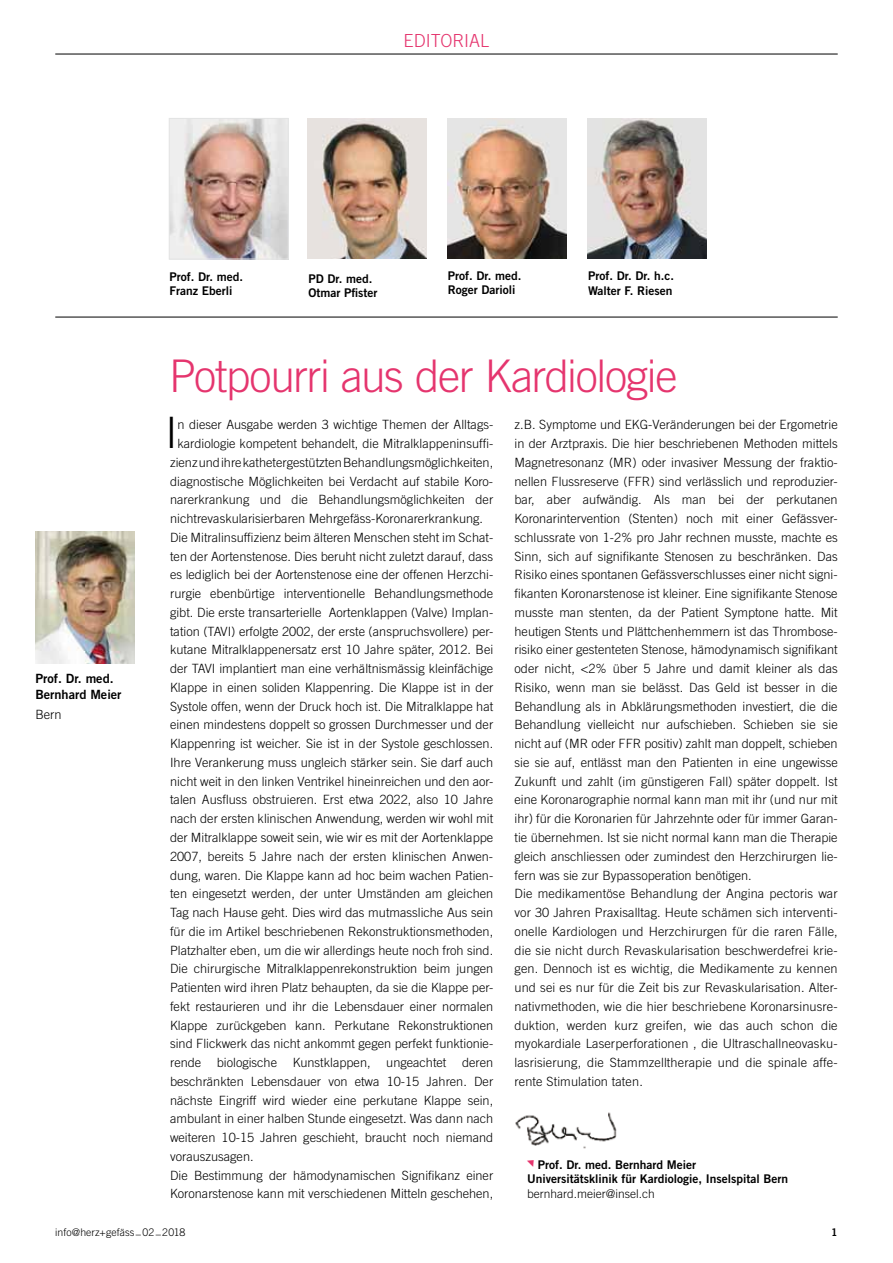
<style>
.page{position:relative;width:893px;height:1263px;background:#fff}
.page>*{position:absolute;margin:0;border:0;box-sizing:border-box;transform-origin:0 0}
.t1{font:300 45px "Trade Gothic LT";letter-spacing:-.03em;color:#e5356e}
.t2{font:300 43.2px "Trade Gothic LT";color:#000}
.t3{font:300 18px "Trade Gothic LT";color:#e5356e}
.t4{font:300 12.75px/18.8px "Trade Gothic LT";color:#000}
.t5{font:12.75px/15.8px "Trade Gothic LT Bold Two";color:#000}
.t6{font:12px/14.4px "Trade Gothic LT Bold Two";color:#000}
.t7{font:300 12px "Trade Gothic LT";color:#000}
.t8{font:300 10.5px "Trade Gothic LT";letter-spacing:.005em;color:#000}
.t9{font:10.5px "Trade Gothic LT Bold Two";color:#000}
</style>
<div class="page">
<img style="left:588px;top:118px;width:119px;height:141px">
<img style="left:171px;top:120px;width:115px;height:137px">
<div style="left:169px;top:118px;width:119px;height:141px;border:1px solid #e3e4e4"></div>
<img style="left:448px;top:118px;width:119px;height:141px">
<hr style="left:55px;top:317px;width:783px;height:1px;background:#000">
<img style="left:515px;top:1112px;width:102px;height:37px">
<img style="left:307px;top:119px;width:119px;height:140px">
<img style="left:35px;top:532px;width:99px;height:131px">
<hr style="left:55px;top:54px;width:783px;height:1px;background:#000">
<h3 class="t3" style="left:404px;top:30px;width:10px">edit</h3>
<h3 class="t3" style="left:440px;top:30px;width:22px">orial</h3>
<p class="t6" style="left:170px;top:269px;width:75px">Prof. Dr. med.<br>Franz Eberli</p>
<p class="t6" style="left:448px;top:268px;width:75px">Prof. Dr. med.<br>Roger Darioli</p>
<p class="t6" style="left:588px;top:269px;width:87px">Prof. Dr. Dr. h.c.<br>Walter F. Riesen</p>
<p class="t6" style="left:309px;top:271px;width:70px">PD Dr. med.<br>Otmar Pfister</p>
<p class="t5" style="left:35px;top:671px;width:88px">Prof. Dr. med.<br>Bernhard Meier</p>
<p class="t4" style="left:35px;top:705px;width:28px">Bern</p>
<h1 class="t1" style="left:169px;top:349px;width:510px">Potpourri aus der Kardiologie</h1>
<h2 class="t2" style="left:165px;top:407px;width:14px">I</h2>
<p class="t4" style="left:178px;top:415px;width:317px">n dieser Ausgabe werden 3 wichtige Themen der Alltags-</p>
<p class="t4" style="left:178px;top:434px;width:317px">kardiologie kompetent behandelt, die Mitralklappeninsuffi-</p>
<p class="t4" style="left:170px;top:453px;width:325px">zienz und ihre kathetergestützten Behandlungsmöglichkeiten,</p>
<p class="t4" style="left:170px;top:471px;width:325px">diagnostische Möglichkeiten bei Verdacht auf stabile Koro-</p>
<p class="t4" style="left:170px;top:490px;width:325px">narerkrankung und die Behandlungsmöglichkeiten der</p>
<p class="t4" style="left:170px;top:509px;width:315px">nichtrevaskularisierbaren Mehrgefäss-Koronarerkrankung.</p>
<p class="t4" style="left:170px;top:528px;width:325px">Die Mitralinsuffizienz beim älteren Menschen steht im Schat-</p>
<p class="t4" style="left:170px;top:546px;width:325px">ten der Aortenstenose. Dies beruht nicht zuletzt darauf, dass</p>
<p class="t4" style="left:170px;top:565px;width:325px">es lediglich bei der Aortenstenose eine der offenen Herzchi-</p>
<p class="t4" style="left:170px;top:584px;width:325px">rurgie ebenbürtige interventionelle Behandlungsmethode</p>
<p class="t4" style="left:170px;top:603px;width:325px">gibt. Die erste transarterielle Aortenklappen (Valve) Implan-</p>
<p class="t4" style="left:170px;top:621px;width:325px">tation (TAVI) erfolgte 2002, der erste (anspruchsvollere) per-</p>
<p class="t4" style="left:170px;top:640px;width:325px">kutane Mitralklappenersatz erst 10 Jahre später, 2012. Bei</p>
<p class="t4" style="left:170px;top:659px;width:325px">der TAVI implantiert man eine verhältnismässig kleinfächige</p>
<p class="t4" style="left:170px;top:678px;width:325px">Klappe in einen soliden Klappenring. Die Klappe ist in der</p>
<p class="t4" style="left:170px;top:697px;width:325px">Systole offen, wenn der Druck hoch ist. Die Mitralklappe hat</p>
<p class="t4" style="left:170px;top:715px;width:325px">einen mindestens doppelt so grossen Durchmesser und der</p>
<p class="t4" style="left:170px;top:734px;width:325px">Klappenring ist weicher. Sie ist in der Systole geschlossen.</p>
<p class="t4" style="left:170px;top:753px;width:325px">Ihre Verankerung muss ungleich stärker sein. Sie darf auch</p>
<p class="t4" style="left:170px;top:772px;width:325px">nicht weit in den linken Ventrikel hineinreichen und den aor-</p>
<p class="t4" style="left:170px;top:790px;width:325px">talen Ausfluss obstruieren. Erst etwa 2022, also 10 Jahre</p>
<p class="t4" style="left:170px;top:809px;width:325px">nach der ersten klinischen Anwendung, werden wir wohl mit</p>
<p class="t4" style="left:170px;top:828px;width:325px">der Mitralklappe soweit sein, wie wir es mit der Aortenklappe</p>
<p class="t4" style="left:170px;top:847px;width:325px">2007, bereits 5 Jahre nach der ersten klinischen Anwen-</p>
<p class="t4" style="left:170px;top:865px;width:325px">dung, waren. Die Klappe kann ad hoc beim wachen Patien-</p>
<p class="t4" style="left:170px;top:884px;width:325px">ten eingesetzt werden, der unter Umständen am gleichen</p>
<p class="t4" style="left:170px;top:903px;width:325px">Tag nach Hause geht. Dies wird das mutmassliche Aus sein</p>
<p class="t4" style="left:170px;top:922px;width:325px">für die im Artikel beschriebenen Rekonstruktionsmethoden,</p>
<p class="t4" style="left:170px;top:940px;width:325px">Platzhalter eben, um die wir allerdings heute noch froh sind.</p>
<p class="t4" style="left:170px;top:959px;width:325px">Die chirurgische Mitralklappenrekonstruktion beim jungen</p>
<p class="t4" style="left:170px;top:978px;width:325px">Patienten wird ihren Platz behaupten, da sie die Klappe per-</p>
<p class="t4" style="left:170px;top:997px;width:325px">fekt restaurieren und ihr die Lebensdauer einer normalen</p>
<p class="t4" style="left:170px;top:1015px;width:325px">Klappe zurückgeben kann. Perkutane Rekonstruktionen</p>
<p class="t4" style="left:170px;top:1034px;width:325px">sind Flickwerk das nicht ankommt gegen perfekt funktionie-</p>
<p class="t4" style="left:170px;top:1053px;width:325px">rende biologische Kunstklappen, ungeachtet deren</p>
<p class="t4" style="left:170px;top:1072px;width:325px">beschränkten Lebensdauer von etwa 10-15 Jahren. Der</p>
<p class="t4" style="left:170px;top:1090px;width:325px">nächste Eingriff wird wieder eine perkutane Klappe sein,</p>
<p class="t4" style="left:170px;top:1109px;width:325px">ambulant in einer halben Stunde eingesetzt. Was dann nach</p>
<p class="t4" style="left:170px;top:1128px;width:325px">weiteren 10-15 Jahren geschieht, braucht noch niemand</p>
<p class="t4" style="left:170px;top:1147px;width:85px">vorauszusagen.</p>
<p class="t4" style="left:170px;top:1165px;width:325px">Die Bestimmung der hämodynamischen Signifikanz einer</p>
<p class="t4" style="left:170px;top:1184px;width:325px">Koronarstenose kann mit verschiedenen Mitteln geschehen,</p>
<p class="t4" style="left:514px;top:415px;width:325px">z.B. Symptome und EKG-Veränderungen bei der Ergometrie in der Arztpraxis. Die hier beschriebenen Methoden mittels Magnetresonanz (MR) oder invasiver Messung der fraktio&shy;nellen Flussreserve (FFR) sind verlässlich und reproduzier&shy;bar, aber aufwändig. Als man bei der perkutanen Koronarintervention (Stenten) noch mit einer Gefässver&shy;schlussrate von 1-2% pro Jahr rechnen musste, machte es Sinn, sich auf signifikante Stenosen zu beschränken. Das Risiko eines spontanen Gefässverschlusses einer nicht signi&shy;fikanten Koronarstenose ist kleiner. Eine signifikante Stenose musste man stenten, da der Patient Symptone hatte. Mit heutigen Stents und Plättchenhemmern ist das Thrombose&shy;risiko einer gestenteten Stenose, hämodynamisch signifikant oder nicht, &lt;2% über 5 Jahre und damit kleiner als das Risiko, wenn man sie belässt. Das Geld ist besser in die Behandlung als in Abklärungsmethoden investiert, die die Behandlung vielleicht nur aufschieben. Schieben sie sie nicht auf (MR oder FFR positiv) zahlt man doppelt, schieben sie sie auf, entlässt man den Patienten in eine ungewisse Zukunft und zahlt (im günstigeren Fall) später doppelt. Ist eine Koronarographie normal kann man mit ihr (und nur mit ihr) für die Koronarien für Jahrzehnte oder für immer Garan&shy;tie übernehmen. Ist sie nicht normal kann man die Therapie gleich anschliessen oder zumindest den Herzchirurgen lie&shy;fern was sie zur Bypassoperation benötigen.<br>Die medikamentöse Behandlung der Angina pectoris war vor 30 Jahren Praxisalltag. Heute schämen sich interventi&shy;onelle Kardiologen und Herzchirurgen für die raren Fälle, die sie nicht durch Revaskularisation beschwerdefrei krie&shy;gen. Dennoch ist es wichtig, die Medikamente zu kennen und sei es nur für die Zeit bis zur Revaskularisation. Alter&shy;nativmethoden, wie die hier beschriebene Koronarsinusre&shy;duktion, werden kurz greifen, wie das auch schon die myokardiale Laserperforationen , die Ultraschallneovasku&shy;lasrisierung, die Stammzelltherapie und die spinale affe&shy;rente Stimulation taten.</p>
<p class="t6" style="left:527px;top:1157px;width:262px;text-indent:11px">Prof. Dr. med. Bernhard Meier<br>Universitätsklinik für Kardiologie, Inselspital Bern</p>
<p class="t7" style="left:527px;top:1186px;width:129px">bernhard.meier@insel.ch</p>
<p class="t8" style="left:55px;top:1226px;width:132px">info@herz+gefäss_02_2018</p>
<p class="t9" style="left:831px;top:1225px;width:8px">1</p>
</div>
